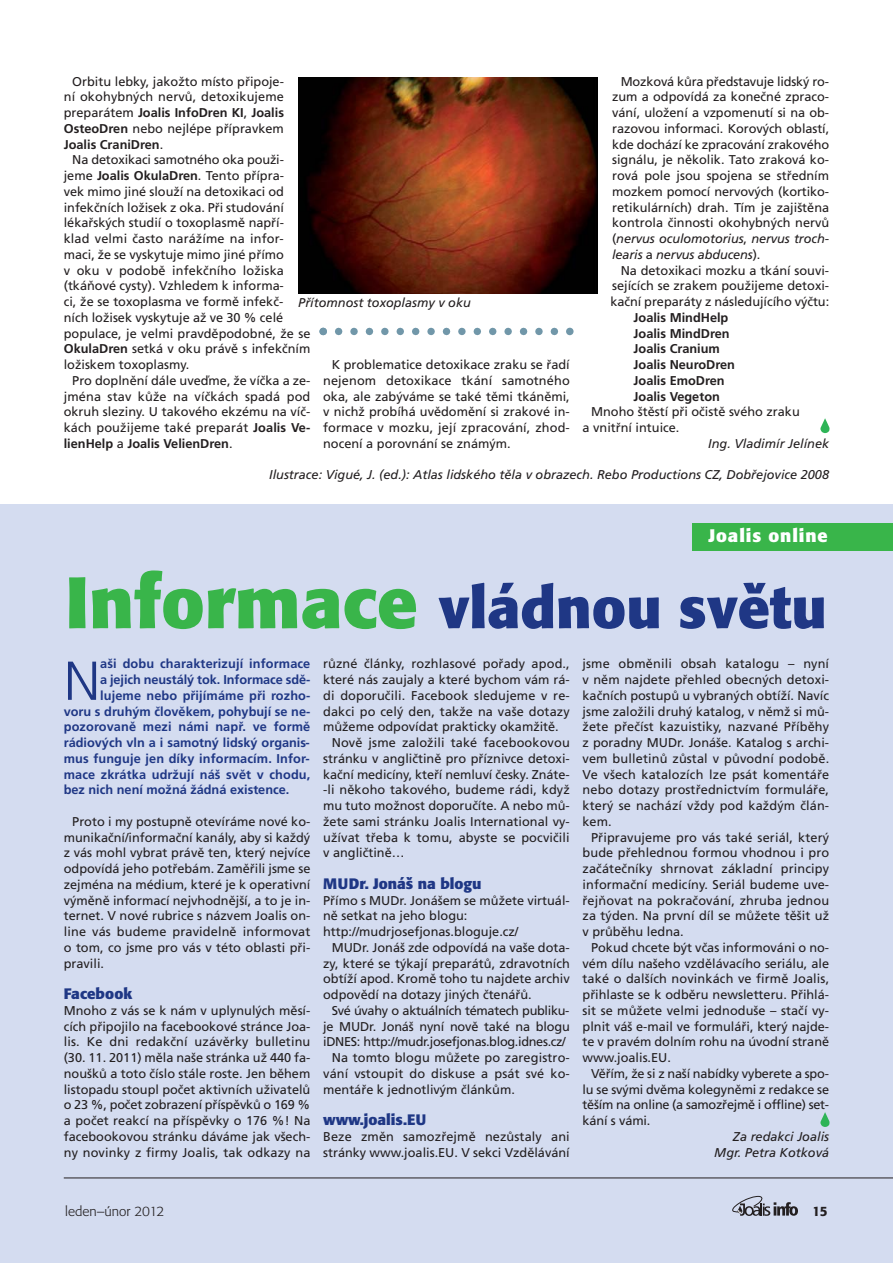
<style>
.page{position:relative;width:893px;height:1263px;background:#fff}
.page>*{position:absolute;margin:0;border:0;box-sizing:border-box;transform-origin:0 0}
.t1{font:700 57px "Formata CE";color:#1f3785}
.t2{font:300 54.75px "Frutiger CE";color:#1f3785}
.t3{font:700 18px "Formata CE";letter-spacing:.05em;color:#fff}
.t4{font:700 15px "Formata CE";color:#1f3785}
.t5{font:300 13.5px "Formata CE";color:#231f20}
.t6{font:500 13.5px "Formata CE";color:#231f20}
.t7{font:12.75px/15.8px "Frutiger CE";color:#231f20;text-align:justify}
.t8{font:700 12.75px "Frutiger CE";letter-spacing:.01em;color:#1f3785}
.t9{font:italic 12.75px/15.8px "Frutiger CE";color:#231f20;text-align:right}
.t10{font:700 12.75px/15.8px "Frutiger CE";color:#231f20}
.t11{font:12.75px "Frutiger CE";letter-spacing:-.025em;color:#231f20}
.s1{font-weight:700}
.s2{font-style:italic}
.s3{font-size:72px;color:#39b54a}
</style>
<div class="page">
<div style="left:0;top:505px;width:893px;height:758px;background:#d4dcf0"></div>
<svg style="left:732px;top:1196px;width:66px;height:20px"></svg>
<hr style="left:64px;top:1177px;width:829px;height:1px;background:#231f20">
<img style="left:299px;top:77px;width:298px;height:216px">
<svg style="left:319px;top:328px;width:255px;height:7px"></svg>
<div style="left:692px;top:523px;width:201px;height:28px;background:#39b54a"></div>
<svg style="left:820px;top:1112px;width:10px;height:15px"></svg>
<svg style="left:820px;top:418px;width:10px;height:15px"></svg>
<p class="t7" style="left:64px;top:74px;width:222px;text-indent:9px">Orbitu lebky, jakožto místo připoje&shy;ní okohybných nervů, detoxikujeme preparátem <span class="s1">Joalis InfoDren KI</span>, <span class="s1">Joalis OsteoDren</span> nebo nejlépe přípravkem <span class="s1">Joalis CraniDren</span>.</p>
<p class="t7" style="left:64px;top:153px;width:248px;text-align:left;text-indent:9px">Na detoxikaci samotného oka použi&shy;jeme <span class="s1">Joalis OkulaDren</span>. Tento přípra-<br>vek mimo jiné slouží na detoxikaci od infekčních ložisek z oka. Při studování lékařských studií o toxoplasmě napří&shy;klad velmi často narážíme na infor&shy;maci, že se vyskytuje mimo jiné přímo<br>v oku v podobě infekčního ložiska (tkáňové cysty). Vzhledem k informa-<br>ci, že se toxoplasma ve formě infekč&shy;ních ložisek vyskytuje až ve 30 % celé populace, je velmi pravděpodobné, že se <span class="s1">OkulaDren</span> setká v oku právě s infekčním ložiskem toxoplasmy.</p>
<p class="t7" style="left:64px;top:374px;width:248px;text-indent:9px">Pro doplnění dále uveďme, že víčka a ze&shy;jména stav kůže na víčkách spadá pod okruh sleziny. U takového ekzému na víč&shy;kách použijeme také preparát <span class="s1">Joalis Ve&shy;lienHelp</span> a <span class="s1">Joalis VelienDren</span>.</p>
<p class="t9" style="left:298px;top:296px;width:174px">Přítomnost toxoplasmy v oku</p>
<p class="t7" style="left:323px;top:358px;width:248px;text-indent:9px">K problematice detoxikace zraku se řadí nejenom detoxikace tkání samotného oka, ale zabýváme se také těmi tkáněmi, v nichž probíhá uvědomění si zrakové in&shy;formace v mozku, její zpracování, zhod&shy;nocení a porovnání se známým.</p>
<p class="t7" style="left:612px;top:74px;width:219px;text-indent:9px">Mozková kůra představuje lidský ro&shy;zum a odpovídá za konečné zpraco&shy;vání, uložení a vzpomenutí si na ob&shy;razovou informaci. Korových oblastí, kde dochází ke zpracování zrakového signálu, je několik. Tato zraková ko&shy;rová pole jsou spojena se středním mozkem pomocí nervových (kortiko&shy;retikulárních) drah. Tím je zajištěna kontrola činnosti okohybných nervů (<span class="s2">nervus oculomotorius</span>, <span class="s2">nervus troch&shy;learis</span> a <span class="s2">nervus abducens</span>).</p>
<p class="t7" style="left:610px;top:263px;width:220px;text-indent:10px">Na detoxikaci mozku a tkání souvi&shy;sejících se zrakem použijeme detoxi&shy;kační preparáty z následujícího výčtu:</p>
<p class="t10" style="left:634px;top:311px;width:103px">Joalis MindHelp<br>Joalis MindDren<br>Joalis Cranium<br>Joalis NeuroDren<br>Joalis EmoDren<br>Joalis Vegeton</p>
<p class="t7" style="left:583px;top:405px;width:219px;text-indent:9px">Mnoho štěstí při očistě svého zraku a vnitřní intuice.</p>
<p class="t9" style="left:708px;top:437px;width:122px">Ing. Vladimír Jelínek</p>
<p class="t9" style="left:269px;top:468px;width:561px">Ilustrace: Vigué, J. (ed.): Atlas lidského těla v obrazech. Rebo Productions CZ, Dobřejovice 2008</p>
<h3 class="t3" style="left:708px;top:528px;width:121px">Joalis online</h3>
<h1 class="t1" style="left:65px;top:583px;width:763px"><span class="s3">Informace</span> vládnou světu</h1>
<h2 class="t2" style="left:64px;top:659px;width:38px">N</h2>
<p class="t8" style="left:100px;top:659px;width:212px">aši dobu charakterizují informace</p>
<p class="t8" style="left:100px;top:674px;width:212px">a jejich neustálý tok. Informace sdě-</p>
<p class="t8" style="left:100px;top:690px;width:212px">lujeme nebo přijímáme při rozho-</p>
<p class="t8" style="left:64px;top:706px;width:248px">voru s druhým člověkem, pohybují se ne-</p>
<p class="t8" style="left:64px;top:722px;width:248px">pozorovaně mezi námi např. ve formě</p>
<p class="t8" style="left:64px;top:737px;width:247px">rádiových vln a i samotný lidský organis-</p>
<p class="t8" style="left:64px;top:753px;width:247px">mus funguje jen díky informacím. Infor-</p>
<p class="t8" style="left:64px;top:769px;width:248px">mace zkrátka udržují náš svět v chodu,</p>
<p class="t8" style="left:64px;top:785px;width:227px">bez nich není možná žádná existence.</p>
<p class="t7" style="left:64px;top:815px;width:248px;text-indent:9px">Proto i my postupně otevíráme nové ko&shy;munikační/informační kanály, aby si každý z vás mohl vybrat právě ten, který nejvíce odpovídá jeho potřebám. Zaměřili jsme se zejména na médium, které je k operativní výměně informací nejvhodnější, a to je in&shy;ternet. V nové rubrice s názvem Joalis on&shy;line vás budeme pravidelně informovat o tom, co jsme pro vás v této oblasti při&shy;pravili.</p>
<p class="t4" style="left:64px;top:987px;width:70px">Facebook</p>
<p class="t7" style="left:64px;top:1004px;width:248px">Mnoho z vás se k nám v uplynulých měsí&shy;cích připojilo na facebookové stránce Joa&shy;lis. Ke dni redakční uzávěrky bulletinu (30. 11. 2011) měla naše stránka už 440 fa&shy;noušků a toto číslo stále roste. Jen během listopadu stoupl počet aktivních uživatelů o 23 %, počet zobrazení příspěvků o 169 % a počet reakcí na příspěvky o 176 %! Na facebookovou stránku dáváme jak všech&shy;ny novinky z firmy Joalis, tak odkazy na</p>
<p class="t7" style="left:323px;top:657px;width:248px">různé články, rozhlasové pořady apod.,</p>
<p class="t7" style="left:323px;top:673px;width:248px">které nás zaujaly a které bychom vám rá-</p>
<p class="t7" style="left:323px;top:689px;width:248px">di doporučili. Facebook sledujeme v re-</p>
<p class="t7" style="left:323px;top:704px;width:248px">dakci po celý den, takže na vaše dotazy</p>
<p class="t7" style="left:323px;top:720px;width:237px">můžeme odpovídat prakticky okamžitě.</p>
<p class="t7" style="left:332px;top:736px;width:240px">Nově jsme založili také facebookovou</p>
<p class="t7" style="left:323px;top:752px;width:248px">stránku v angličtině pro příznivce detoxi-</p>
<p class="t7" style="left:323px;top:767px;width:248px">kační medicíny, kteří nemluví česky. Znáte-</p>
<p class="t7" style="left:323px;top:783px;width:248px">-li někoho takového, budeme rádi, když</p>
<p class="t7" style="left:323px;top:799px;width:248px">mu tuto možnost doporučíte. A nebo mů-</p>
<p class="t7" style="left:323px;top:815px;width:248px">žete sami stránku Joalis International vy-</p>
<p class="t7" style="left:323px;top:830px;width:248px">užívat třeba k tomu, abyste se pocvičili</p>
<p class="t7" style="left:323px;top:846px;width:83px">v angličtině…</p>
<p class="t4" style="left:323px;top:877px;width:160px">MUDr. Jonáš na blogu</p>
<p class="t7" style="left:323px;top:893px;width:248px;text-align:left">Přímo s MUDr. Jonášem se můžete virtuál&shy;ně setkat na jeho blogu: http://mudrjosefjonas.bloguje.cz/</p>
<p class="t7" style="left:323px;top:941px;width:248px;text-indent:9px">MUDr. Jonáš zde odpovídá na vaše dota&shy;zy, které se týkají preparátů, zdravotních obtíží apod. Kromě toho tu najdete archiv odpovědí na dotazy jiných čtenářů.</p>
<p class="t11" style="left:332px;top:1005px;width:239px">Své úvahy o aktuálních tématech publiku-</p>
<p class="t7" style="left:323px;top:1019px;width:248px">je MUDr. Jonáš nyní nově také na blogu</p>
<p class="t11" style="left:323px;top:1037px;width:244px">iDNES: http://mudr.josefjonas.blog.idnes.cz/</p>
<p class="t7" style="left:332px;top:1051px;width:240px">Na tomto blogu můžete po zaregistro-</p>
<p class="t7" style="left:323px;top:1067px;width:248px">vání vstoupit do diskuse a psát své ko-</p>
<p class="t7" style="left:323px;top:1082px;width:193px">mentáře k jednotlivým článkům.</p>
<p class="t4" style="left:323px;top:1113px;width:105px">www.joalis.EU</p>
<p class="t7" style="left:323px;top:1130px;width:248px">Beze změn samozřejmě nezůstaly ani stránky www.joalis.EU. V sekci Vzdělávání</p>
<p class="t7" style="left:583px;top:657px;width:248px">jsme obměnili obsah katalogu – nyní v něm najdete přehled obecných detoxi&shy;kačních postupů u vybraných obtíží. Navíc jsme založili druhý katalog, v němž si mů&shy;žete přečíst kazuistiky, nazvané Příběhy z poradny MUDr. Jonáše. Katalog s archi&shy;vem bulletinů zůstal v původní podobě.<br>Ve všech katalozích lze psát komentáře nebo dotazy prostřednictvím formuláře, který se nachází vždy pod každým člán&shy;kem.</p>
<p class="t7" style="left:583px;top:830px;width:248px;text-indent:9px">Připravujeme pro vás také seriál, který bude přehlednou formou vhodnou i pro začátečníky shrnovat základní principy informační medicíny. Seriál budeme uve&shy;řejňovat na pokračování, zhruba jednou za týden. Na první díl se můžete těšit už v průběhu ledna.</p>
<p class="t7" style="left:583px;top:941px;width:248px;text-indent:9px">Pokud chcete být včas informováni o no&shy;vém dílu našeho vzdělávacího seriálu, ale také o dalších novinkách ve firmě Joalis, přihlaste se k odběru newsletteru. Přihlá&shy;sit se můžete velmi jednoduše – stačí vy&shy;plnit váš e-mail ve formuláři, který najde&shy;te v pravém dolním rohu na úvodní straně www.joalis.EU.</p>
<p class="t7" style="left:583px;top:1067px;width:248px;text-indent:9px">Věřím, že si z naší nabídky vyberete a spo&shy;lu se svými dvěma kolegyněmi z redakce se těším na online (a samozřejmě i offline) set&shy;kání s vámi.</p>
<p class="t9" style="left:714px;top:1130px;width:116px">Za redakci Joalis<br>Mgr. Petra Kotková</p>
<p class="t5" style="left:65px;top:1205px;width:101px">leden–únor 2012</p>
<p class="t6" style="left:812px;top:1205px;width:17px">15</p>
</div>
